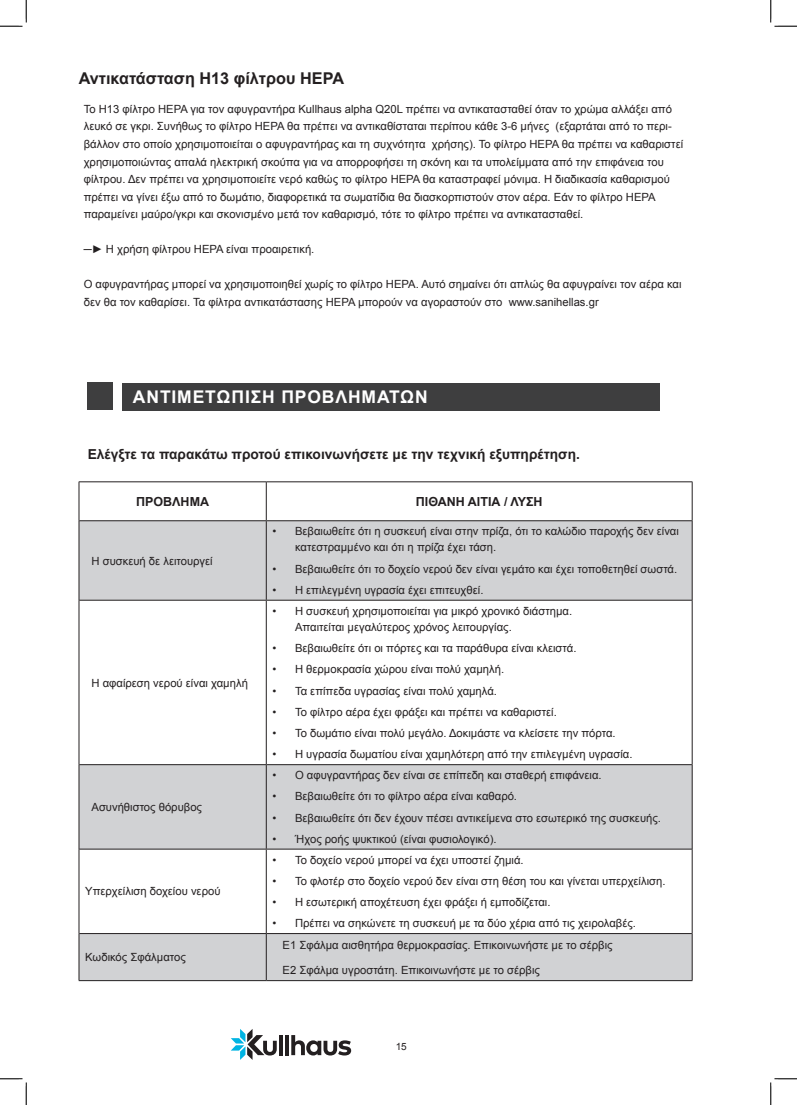
<style>
.page{position:relative;width:797px;height:1105px;background:#fff}
.page>*{position:absolute;margin:0;border:0;box-sizing:border-box;transform-origin:0 0}
.t1{font:700 17.5px "Arial";letter-spacing:.05em;color:#fff}
.bigger_black_titles{font:700 16.25px "Arial";color:#231f20}
.t2{font:700 13.75px "Arial";color:#231f20}
.small_black_titles{font:700 12.5px "Arial";color:#231f20}
.t3{font:11.25px/17.5px "Arial";color:#231f20}
.t4{font:10px "Arial";color:#231f20}
.s1{font-weight:700}
</style>
<div class="page">
<hr style="left:279px;top:1035px;width:4px;height:20px;background:#231f20">
<hr style="left:285px;top:1035px;width:4px;height:20px;background:#231f20">
<svg style="left:291px;top:1035px;width:60px;height:20px"></svg>
<svg style="left:231px;top:1029px;width:46px;height:31px"></svg>
<div style="left:122px;top:383px;width:538px;height:27px;background:#3e3e3f"></div>
<div style="left:88px;top:382px;width:25px;height:28px;background:#3e3e3f"></div>
<svg style="left:80px;top:521px;width:612px;height:459px"></svg>
<hr style="left:266px;top:521px;width:1px;height:79px;background:#231f20">
<hr style="left:692px;top:521px;width:1px;height:79px;background:#231f20">
<hr style="left:266px;top:601px;width:1px;height:163px;background:#231f20">
<hr style="left:692px;top:600px;width:1px;height:165px;background:#231f20">
<hr style="left:266px;top:765px;width:1px;height:84px;background:#231f20">
<hr style="left:692px;top:765px;width:1px;height:84px;background:#231f20">
<hr style="left:266px;top:849px;width:1px;height:84px;background:#231f20">
<hr style="left:692px;top:849px;width:1px;height:84px;background:#231f20">
<hr style="left:266px;top:934px;width:1px;height:46px;background:#231f20">
<hr style="left:692px;top:933px;width:1px;height:47px;background:#231f20">
<hr style="left:79px;top:520px;width:187px;height:1px;background:#231f20">
<hr style="left:266px;top:520px;width:426px;height:1px;background:#231f20">
<hr style="left:79px;top:600px;width:187px;height:1px;background:#231f20">
<hr style="left:266px;top:600px;width:426px;height:1px;background:#231f20">
<hr style="left:79px;top:764px;width:187px;height:1px;background:#231f20">
<hr style="left:266px;top:764px;width:426px;height:1px;background:#231f20">
<hr style="left:79px;top:849px;width:187px;height:1px;background:#231f20">
<hr style="left:266px;top:849px;width:426px;height:1px;background:#231f20">
<hr style="left:79px;top:933px;width:187px;height:1px;background:#231f20">
<hr style="left:266px;top:933px;width:426px;height:1px;background:#231f20">
<hr style="left:79px;top:980px;width:187px;height:1px;background:#231f20">
<hr style="left:266px;top:980px;width:426px;height:1px;background:#231f20">
<hr style="left:79px;top:521px;width:1px;height:79px;background:#231f20">
<hr style="left:79px;top:600px;width:1px;height:165px;background:#231f20">
<hr style="left:79px;top:765px;width:1px;height:84px;background:#231f20">
<hr style="left:79px;top:849px;width:1px;height:84px;background:#231f20">
<hr style="left:79px;top:933px;width:1px;height:47px;background:#231f20">
<hr style="left:79px;top:481px;width:187px;height:1px;background:#231f20">
<hr style="left:79px;top:482px;width:1px;height:39px;background:#231f20">
<hr style="left:266px;top:481px;width:426px;height:1px;background:#231f20">
<hr style="left:266px;top:482px;width:1px;height:38px;background:#231f20">
<hr style="left:692px;top:482px;width:1px;height:39px;background:#231f20">
<svg style="left:0;top:0;width:27px;height:27px"></svg>
<svg style="left:0;top:1078px;width:27px;height:27px"></svg>
<svg style="left:770px;top:0;width:27px;height:27px"></svg>
<svg style="left:770px;top:1078px;width:27px;height:27px"></svg>
<p class="bigger_black_titles" style="left:79px;top:67px;width:267px">Αντικατάσταση H13 φίλτρου HEPA</p>
<p class="t3" style="left:84px;top:100px;width:601px">Το H13 φίλτρο HEPA για τον αφυγραντήρα Kullhaus alpha Q20L πρέπει να αντικατασταθεί όταν το χρώμα αλλάξει από λευκό σε γκρι. Συνήθως το φίλτρο HEPA θα πρέπει να αντικαθίσταται περίπου κάθε 3-6 μήνες (εξαρτάται από το περι&shy;βάλλον στο οποίο χρησιμοποιείται ο αφυγραντήρας και τη συχνότητα χρήσης). Το φίλτρο HEPA θα πρέπει να καθαριστεί χρησιμοποιώντας απαλά ηλεκτρική σκούπα για να απορροφήσει τη σκόνη και τα υπολείμματα από την επιφάνεια του φίλτρου. Δεν πρέπει να χρησιμοποιείτε νερό καθώς το φίλτρο HEPA θα καταστραφεί μόνιμα. Η διαδικασία καθαρισμού πρέπει να γίνει έξω από το δωμάτιο, διαφορετικά τα σωματίδια θα διασκορπιστούν στον αέρα. Εάν το φίλτρο HEPA παραμείνει μαύρο/γκρι και σκονισμένο μετά τον καθαρισμό, τότε το φίλτρο πρέπει να αντικατασταθεί.</p>
<p class="t3" style="left:84px;top:240px;width:232px"><span class="s1">─►</span> Η χρήση φίλτρου HEPA είναι προαιρετική.</p>
<p class="t3" style="left:84px;top:275px;width:599px">Ο αφυγραντήρας μπορεί να χρησιμοποιηθεί χωρίς το φίλτρο HEPA. Αυτό σημαίνει ότι απλώς θα αφυγραίνει τον αέρα και δεν θα τον καθαρίσει. Τα φίλτρα αντικατάστασης HEPA μπορούν να αγοραστούν στο www.sanihellas.gr</p>
<p class="t1" style="left:133px;top:385px;width:296px">ΑΝΤΙΜΕΤΏΠΙΣΗ ΠΡΟΒΛΗΜΆΤΩΝ</p>
<p class="t2" style="left:88px;top:445px;width:493px">Ελέγξτε τα παρακάτω προτού επικοινωνήσετε με την τεχνική εξυπηρέτηση.</p>
<p class="small_black_titles" style="left:136px;top:493px;width:74px">ΠΡΟΒΛΗΜΑ</p>
<p class="small_black_titles" style="left:416px;top:493px;width:128px">ΠΙΘΑΝΗ ΑΙΤΙΑ / ΛΥΣΗ</p>
<p class="t3" style="left:91px;top:552px;width:123px">Η συσκευή δε λειτουργεί</p>
<p class="t3" style="left:91px;top:674px;width:158px">Η αφαίρεση νερού είναι χαμηλή</p>
<p class="t3" style="left:91px;top:798px;width:112px">Ασυνήθιστος θόρυβος</p>
<p class="t3" style="left:85px;top:883px;width:137px">Υπερχείλιση δοχείου νερού</p>
<p class="t3" style="left:85px;top:948px;width:102px">Κωδικός Σφάλματος</p>
<p class="t3" style="left:295px;top:523px;width:385px;line-height:16.2px;text-indent:-22px">• Βεβαιωθείτε ότι η συσκευή είναι στην πρίζα, ότι το καλώδιο παροχής δεν είναι κατεστραμμένο και ότι η πρίζα έχει τάση.</p>
<p class="t3" style="left:272px;top:560px;width:406px">• Βεβαιωθείτε ότι το δοχείο νερού δεν είναι γεμάτο και έχει τοποθετηθεί σωστά.</p>
<p class="t3" style="left:272px;top:581px;width:212px">• Η επιλεγμένη υγρασία έχει επιτευχθεί.</p>
<p class="t3" style="left:295px;top:603px;width:279px;line-height:16.2px;text-indent:-22px">• Η συσκευή χρησιμοποιείται για μικρό χρονικό διάστημα.<br>Απαιτείται μεγαλύτερος χρόνος λειτουργίας.</p>
<p class="t3" style="left:272px;top:639px;width:305px">• Βεβαιωθείτε ότι οι πόρτες και τα παράθυρα είναι κλειστά.</p>
<p class="t3" style="left:272px;top:661px;width:233px">• Η θερμοκρασία χώρου είναι πολύ χαμηλή.</p>
<p class="t3" style="left:272px;top:682px;width:226px">• Τα επίπεδα υγρασίας είναι πολύ χαμηλά.</p>
<p class="t3" style="left:272px;top:703px;width:286px">• Το φίλτρο αέρα έχει φράξει και πρέπει να καθαριστεί.</p>
<p class="t3" style="left:272px;top:724px;width:344px">• Το δωμάτιο είναι πολύ μεγάλο. Δοκιμάστε να κλείσετε την πόρτα.</p>
<p class="t3" style="left:272px;top:746px;width:361px">• Η υγρασία δωματίου είναι χαμηλότερη από την επιλεγμένη υγρασία.</p>
<p class="t3" style="left:272px;top:766px;width:330px">• Ο αφυγραντήρας δεν είναι σε επίπεδη και σταθερή επιφάνεια.</p>
<p class="t3" style="left:272px;top:788px;width:246px">• Βεβαιωθείτε ότι το φίλτρο αέρα είναι καθαρό.</p>
<p class="t3" style="left:272px;top:809px;width:390px">• Βεβαιωθείτε ότι δεν έχουν πέσει αντικείμενα στο εσωτερικό της συσκευής.</p>
<p class="t3" style="left:272px;top:830px;width:225px">• Ήχος ροής ψυκτικού (είναι φυσιολογικό).</p>
<p class="t3" style="left:272px;top:851px;width:252px">• Το δοχείο νερού μπορεί να έχει υποστεί ζημιά.</p>
<p class="t3" style="left:272px;top:872px;width:394px">• Το φλοτέρ στο δοχείο νερού δεν είναι στη θέση του και γίνεται υπερχείλιση.</p>
<p class="t3" style="left:272px;top:893px;width:279px">• Η εσωτερική αποχέτευση έχει φράξει ή εμποδίζεται.</p>
<p class="t3" style="left:272px;top:915px;width:365px">• Πρέπει να σηκώνετε τη συσκευή με τα δύο χέρια από τις χειρολαβές.</p>
<p class="t3" style="left:282px;top:936px;width:331px">E1 Σφάλμα αισθητήρα θερμοκρασίας. Επικοινωνήστε με το σέρβις</p>
<p class="t3" style="left:282px;top:961px;width:259px">E2 Σφάλμα υγροστάτη. Επικοινωνήστε με το σέρβις</p>
<p class="t4" style="left:396px;top:1040px;width:13px">15</p>
</div>
